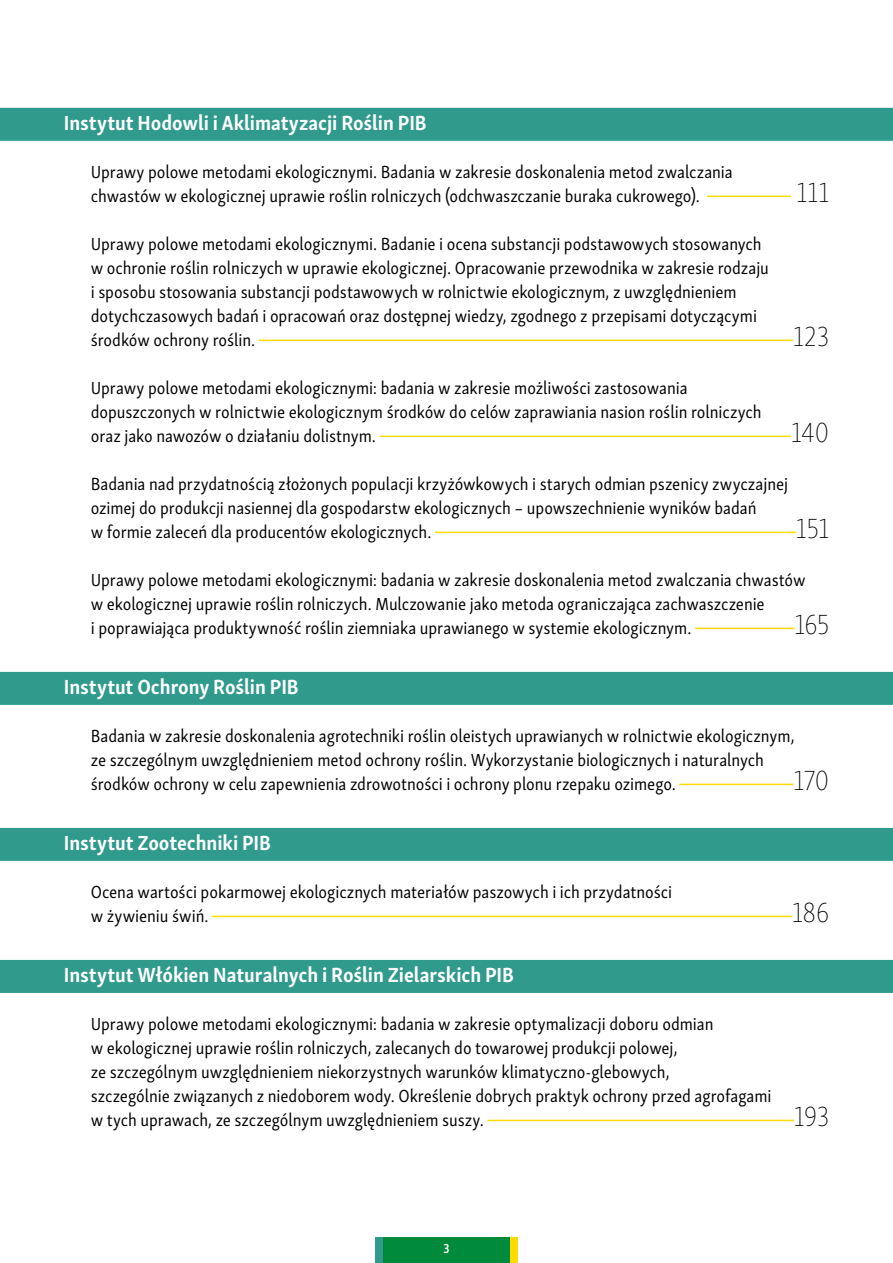
<style>
.page{position:relative;width:893px;height:1263px;background:#fff}
.page>*{position:absolute;margin:0;border:0;box-sizing:border-box;transform-origin:0 0}
.t1{font:100 28.5px "Skolar Sans Latn Cn";letter-spacing:-.005em;color:#000}
.t2{font:700 21px "Skolar Sans Latn Cn";color:#fff}
.t3{font:18px/24px "Skolar Sans Latn Cn";letter-spacing:-.005em;color:#000}
.t4{font:600 13.5px "Skolar Sans Latn Cn";color:#fff}
.s1{font-weight:700;font-size:16.5px;color:#fff}
</style>
<div class="page">
<div style="left:383px;top:1237px;width:127px;height:26px;background:#008a3b"></div>
<div style="left:510px;top:1237px;width:8px;height:26px;background:#ffdb03"></div>
<div style="left:375px;top:1237px;width:8px;height:26px;background:#309a8d"></div>
<div style="left:0;top:108px;width:893px;height:33px;background:#309a8d"></div>
<div style="left:0;top:672px;width:893px;height:33px;background:#309a8d"></div>
<div style="left:0;top:828px;width:893px;height:33px;background:#309a8d"></div>
<div style="left:0;top:960px;width:893px;height:33px;background:#309a8d"></div>
<hr style="left:707px;top:196px;width:84px;height:1px;background:#ffdb03">
<hr style="left:259px;top:340px;width:534px;height:1px;background:#ffdb03">
<hr style="left:380px;top:436px;width:411px;height:1px;background:#ffdb03">
<hr style="left:435px;top:532px;width:361px;height:1px;background:#ffdb03">
<hr style="left:695px;top:628px;width:100px;height:1px;background:#ffdb03">
<hr style="left:679px;top:784px;width:114px;height:1px;background:#ffdb03">
<hr style="left:212px;top:916px;width:580px;height:1px;background:#ffdb03">
<hr style="left:487px;top:1120px;width:307px;height:1px;background:#ffdb03">
<p class="t2" style="left:64px;top:106px;width:364px">Instytut Hodowli i Aklimatyzacji Roślin PIB</p>
<p class="t3" style="left:64px;top:159px;width:670px;text-align:center"><span class="s1">6.</span> Uprawy polowe metodami ekologicznymi. Badania w zakresie doskonalenia metod zwalczania chwastów w ekologicznej uprawie roślin rolniczych (odchwaszczanie buraka cukrowego).</p>
<p class="t3" style="left:91px;top:231px;width:680px;text-indent:-27px"><span class="s1">7.</span> Uprawy polowe metodami ekologicznymi. Badanie i ocena substancji podstawowych stosowanych w ochronie roślin rolniczych w uprawie ekologicznej. Opracowanie przewodnika w zakresie rodzaju i sposobu stosowania substancji podstawowych w rolnictwie ekologicznym, z uwzględnieniem dotychczasowych badań i opracowań oraz dostępnej wiedzy, zgodnego z przepisami dotyczącymi środków ochrony roślin.</p>
<p class="t3" style="left:91px;top:375px;width:672px;text-indent:-27px"><span class="s1">8.</span> Uprawy polowe metodami ekologicznymi: badania w zakresie możliwości zastosowania dopuszczonych w rolnictwie ekologicznym środków do celów zaprawiania nasion roślin rolniczych oraz jako nawozów o działaniu dolistnym.</p>
<h1 class="t1" style="left:797px;top:173px;width:34px">111</h1>
<h1 class="t1" style="left:793px;top:317px;width:38px">123</h1>
<h1 class="t1" style="left:791px;top:413px;width:39px">140</h1>
<p class="t3" style="left:91px;top:471px;width:699px;text-indent:-27px"><span class="s1">9.</span> Badania nad przydatnością złożonych populacji krzyżówkowych i starych odmian pszenicy zwyczajnej ozimej do produkcji nasiennej dla gospodarstw ekologicznych – upowszechnienie wyników badań<br>w formie zaleceń dla producentów ekologicznych.</p>
<h1 class="t1" style="left:796px;top:509px;width:35px">151</h1>
<p class="t3" style="left:91px;top:567px;width:716px;text-indent:-27px"><span class="s1">10.</span> Uprawy polowe metodami ekologicznymi: badania w zakresie doskonalenia metod zwalczania chwastów w ekologicznej uprawie roślin rolniczych. Mulczowanie jako metoda ograniczająca zachwaszczenie<br>i poprawiająca produktywność roślin ziemniaka uprawianego w systemie ekologicznym.</p>
<h1 class="t1" style="left:795px;top:605px;width:36px">165</h1>
<p class="t2" style="left:64px;top:670px;width:236px">Instytut Ochrony Roślin PIB</p>
<p class="t3" style="left:91px;top:723px;width:705px;text-indent:-27px"><span class="s1">11.</span> Badania w zakresie doskonalenia agrotechniki roślin oleistych uprawianych w rolnictwie ekologicznym, ze szczególnym uwzględnieniem metod ochrony roślin. Wykorzystanie biologicznych i naturalnych środków ochrony w celu zapewnienia zdrowotności i ochrony plonu rzepaku ozimego.</p>
<h1 class="t1" style="left:793px;top:761px;width:37px">170</h1>
<p class="t2" style="left:64px;top:826px;width:209px">Instytut Zootechniki PIB</p>
<p class="t3" style="left:91px;top:879px;width:583px;text-indent:-27px"><span class="s1">12.</span> Ocena wartości pokarmowej ekologicznych materiałów paszowych i ich przydatności w żywieniu świń.</p>
<p class="t2" style="left:64px;top:958px;width:452px">Instytut Włókien Naturalnych i Roślin Zielarskich PIB</p>
<p class="t3" style="left:91px;top:1011px;width:682px;text-indent:-27px"><span class="s1">13.</span> Uprawy polowe metodami ekologicznymi: badania w zakresie optymalizacji doboru odmian<br>w ekologicznej uprawie roślin rolniczych, zalecanych do towarowej produkcji polowej,<br>ze szczególnym uwzględnieniem niekorzystnych warunków klimatyczno-glebowych,<br>szczególnie związanych z niedoborem wody. Określenie dobrych praktyk ochrony przed agrofagami w tych uprawach, ze szczególnym uwzględnieniem suszy.</p>
<h1 class="t1" style="left:792px;top:893px;width:38px">186</h1>
<h1 class="t1" style="left:794px;top:1097px;width:37px">193</h1>
<p class="t4" style="left:443px;top:1238px;width:8px">3</p>
</div>
